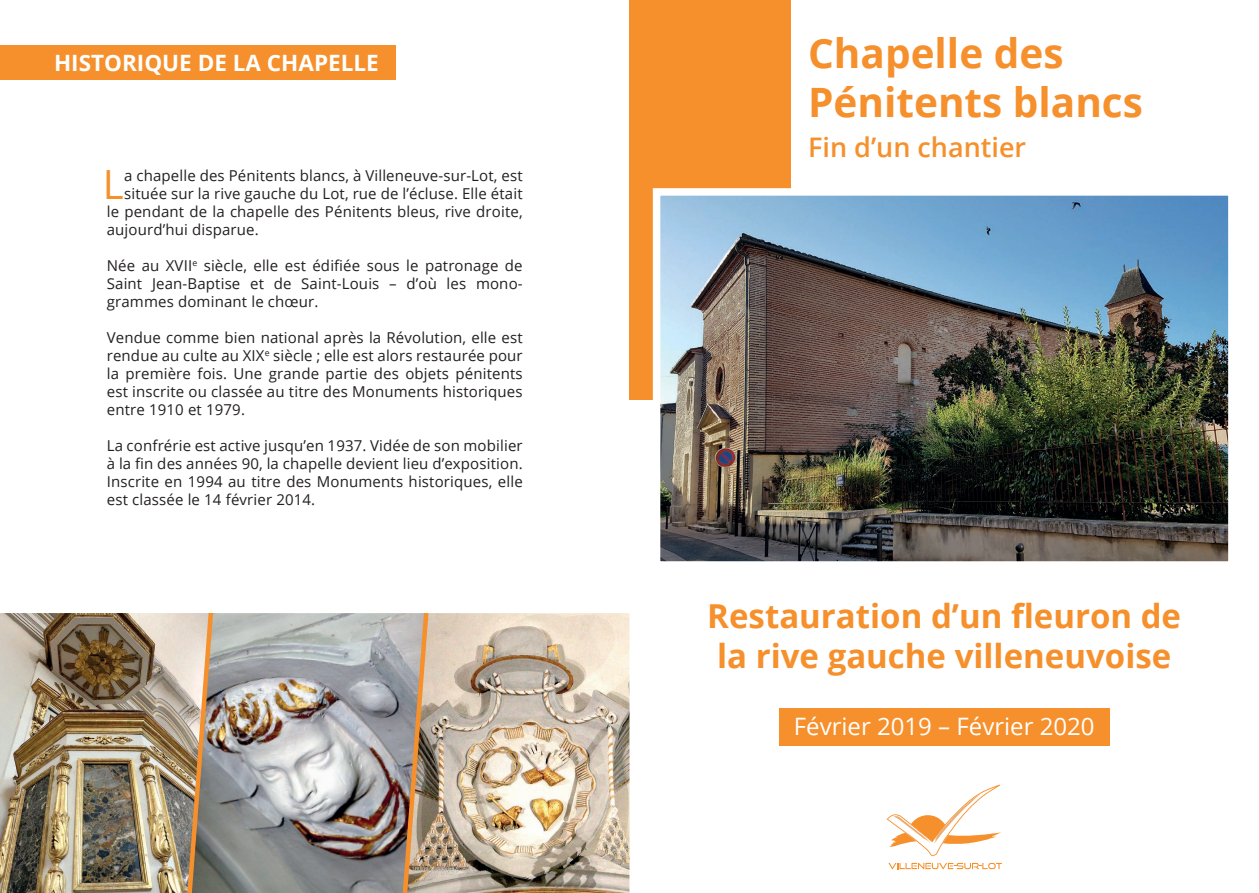
<style>
.page{position:relative;width:1259px;height:893px;background:#fff}
.page>*{position:absolute;margin:0;border:0;box-sizing:border-box;transform-origin:0 0}
.t1{font:700 40.5px/48.6px "Open Sans";color:#f6902c}
.t2{font:40.2px "Open Sans";color:#f5902c}
.t3{font:700 33px/39.6px "Open Sans";color:#f6902c}
.t4{font:600 27px "Open Sans";color:#f6902c}
.t5{font:24px "Open Sans";color:#fff}
.t6{font:700 22.5px "Open Sans";color:#fff}
.t7{font:15px/18px "Open Sans";letter-spacing:.01em;color:#231f20;text-align:justify}
</style>
<div class="page">
<div style="left:0;top:46px;width:395px;height:34px;background:#f5902c"></div>
<img style="left:431px;top:613px;width:198px;height:280px">
<img style="left:0;top:613px;width:185px;height:280px">
<img style="left:216px;top:613px;width:184px;height:280px">
<img style="left:185px;top:613px;width:31px;height:280px">
<img style="left:400px;top:613px;width:31px;height:280px">
<div style="left:629px;top:0;width:162px;height:400px;background:#f6902c"></div>
<img style="left:652px;top:188px;width:577px;height:374px">
<svg style="left:888px;top:863px;width:114px;height:6px"></svg>
<svg style="left:886px;top:784px;width:115px;height:72px"></svg>
<div style="left:779px;top:708px;width:330px;height:38px;background:#f6902c"></div>
<h3 class="t6" style="left:54px;top:47px;width:326px">HISTORIQUE DE LA CHAPELLE</h3>
<h2 class="t2" style="left:103px;top:157px;width:22px">L</h2>
<p class="t7" style="left:124px;top:166px;width:400px">a chapelle des Pénitents blancs, à Villeneuve-sur-Lot, est</p>
<p class="t7" style="left:124px;top:184px;width:400px">située sur la rive gauche du Lot, rue de l’écluse. Elle était</p>
<p class="t7" style="left:107px;top:202px;width:417px">le pendant de la chapelle des Pénitents bleus, rive droite,</p>
<p class="t7" style="left:107px;top:220px;width:154px">aujourd’hui disparue.</p>
<p class="t7" style="left:107px;top:256px;width:417px">Née au XVII<sup>e</sup> siècle, elle est édifiée sous le patronage de Saint Jean-Baptise et de Saint-Louis – d’où les mono&shy;grammes dominant le chœur.</p>
<p class="t7" style="left:107px;top:328px;width:417px">Vendue comme bien national après la Révolution, elle est rendue au culte au XIX<sup>e</sup> siècle ; elle est alors restaurée pour la première fois. Une grande partie des objets pénitents est inscrite ou classée au titre des Monuments historiques entre 1910 et 1979.</p>
<p class="t7" style="left:107px;top:436px;width:417px">La confrérie est active jusqu’en 1937. Vidée de son mobilier à la fin des années 90, la chapelle devient lieu d’exposition.<br>Inscrite en 1994 au titre des Monuments historiques, elle est classée le 14 février 2014.</p>
<h1 class="t1" style="left:808px;top:28px;width:336px">Chapelle des<br>Pénitents blancs</h1>
<h3 class="t4" style="left:808px;top:129px;width:220px">Fin d’un chantier</h3>
<h3 class="t3" style="left:707px;top:595px;width:475px">Restauration d’un fleuron de la rive gauche villeneuvoise</h3>
<h3 class="t5" style="left:794px;top:710px;width:302px">Février 2019 – Février 2020</h3>
</div>
